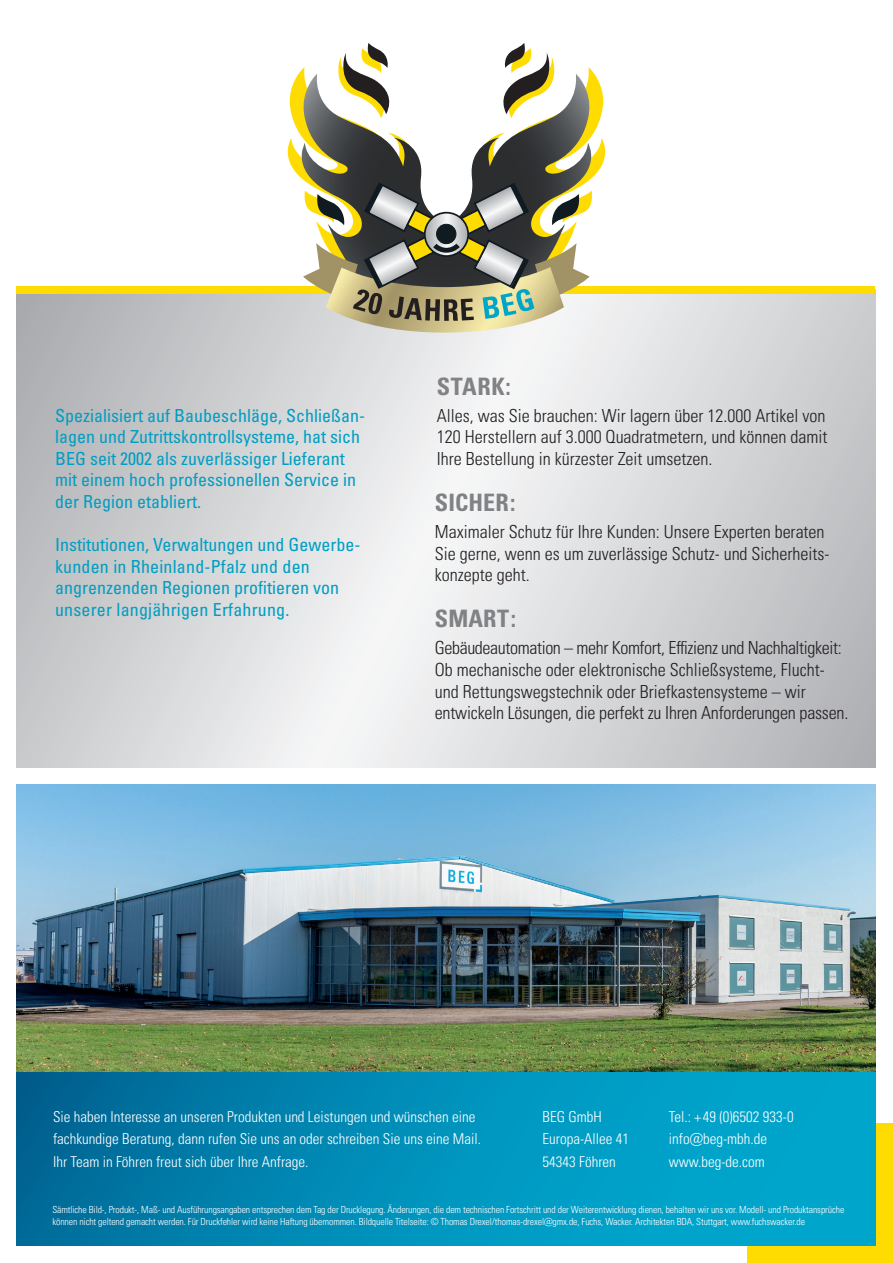
<style>
.page{position:relative;width:893px;height:1263px;background:#fff}
.page>*{position:absolute;margin:0;border:0;box-sizing:border-box;transform-origin:0 0}
.t1{font:24px "Univers LTCYR 67 Bold Cond";letter-spacing:.01em;color:#808285}
.t2{font:18px/21.6px "Univers LTCYR 47 Light Cond";color:#231f20}
.t3{font:condensed 18px/21.6px "Univers LTCYR 57";color:#009ec2}
.t4{font:15px/22.5px "Univers LTCYR 47 Light Cond";color:#fff}
.t5{font:9.75px/11.7px "Univers LTCYR 47 Light Cond";letter-spacing:-.01em;color:#fff}
</style>
<div class="page">
<svg style="left:16px;top:293px;width:859px;height:475px"></svg>
<div style="left:16px;top:286px;width:859px;height:7px;background:#ffdc01"></div>
<div style="left:875px;top:1123px;width:18px;height:140px;background:#ffdc01"></div>
<div style="left:747px;top:1246px;width:146px;height:17px;background:#ffdc01"></div>
<svg style="left:286px;top:43px;width:319px;height:290px"></svg>
<div style="left:16px;top:814px;width:860px;height:432px;background:linear-gradient(to right,#006c9b,#00b1d6)"></div>
<img style="left:16px;top:784px;width:860px;height:287px">
<p class="t3" style="left:55px;top:404px;width:311px">Spezialisiert auf Baubeschläge, Schließan&shy;lagen und Zutrittskontrollsysteme, hat sich BEG seit 2002 als zuverlässiger Lieferant mit einem hoch professionellen Service in der Region etabliert.</p>
<p class="t3" style="left:55px;top:533px;width:307px">Institutionen, Verwaltungen und Gewerbe&shy;kunden in Rheinland-Pfalz und den angrenzenden Regionen profitieren von unserer langjährigen Erfahrung.</p>
<h1 class="t1" style="left:437px;top:371px;width:76px">STARK:</h1>
<p class="t2" style="left:437px;top:403px;width:392px;text-align:justify">Alles, was Sie brauchen: Wir lagern über 12.000 Artikel von 120 Herstellern auf 3.000 Quadratmetern, und können damit Ihre Bestellung in kürzester Zeit umsetzen.</p>
<h1 class="t1" style="left:435px;top:488px;width:82px">SICHER:</h1>
<p class="t2" style="left:435px;top:520px;width:396px">Maximaler Schutz für Ihre Kunden: Unsere Experten beraten<br>Sie gerne, wenn es um zuverlässige Schutz- und Sicherheits&shy;konzepte geht.</p>
<h1 class="t1" style="left:435px;top:604px;width:83px">SMART:</h1>
<p class="t2" style="left:435px;top:636px;width:415px">Gebäudeautomation – mehr Komfort, Effizienz und Nachhaltigkeit:<br>Ob mechanische oder elektronische Schließsysteme, Flucht&shy;und Rettungswegstechnik oder Briefkastensysteme – wir entwickeln Lösungen, die perfekt zu Ihren Anforderungen passen.</p>
<p class="t4" style="left:53px;top:1104px;width:430px">Sie haben Interesse an unseren Produkten und Leistungen und wünschen eine fachkundige Beratung, dann rufen Sie uns an oder schreiben Sie uns eine Mail.<br>Ihr Team in Föhren freut sich über Ihre Anfrage.</p>
<p class="t4" style="left:543px;top:1104px;width:88px">BEG GmbH<br>Europa-Allee 41<br>54343 Föhren</p>
<p class="t4" style="left:669px;top:1104px;width:126px">Tel.: + 49 (0)6502 933-0 info@beg-mbh.de www.beg-de.com</p>
<p class="t5" style="left:52px;top:1203px;width:793px">Sämtliche Bild-, Produkt-, Maß- und Ausführungsangaben entsprechen dem Tag der Drucklegung. Änderungen, die dem technischen Fortschritt und der Weiterentwicklung dienen, behalten wir uns vor. Modell- und Produktansprüche können nicht geltend gemacht werden. Für Druckfehler wird keine Haftung übernommen. Bildquelle Titelseite: © Thomas Drexel/thomas-drexel@gmx.de, Fuchs, Wacker. Architekten BDA, Stuttgart, www.fuchswacker.de</p>
</div>
